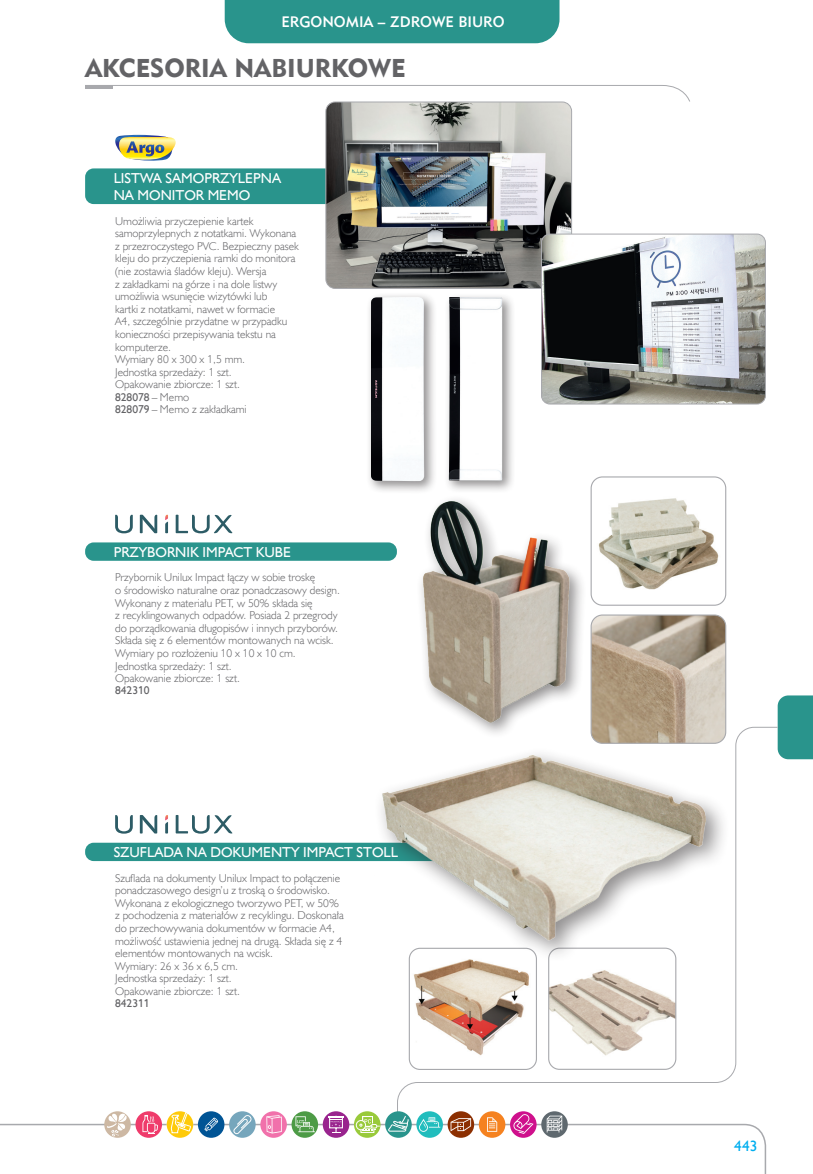
<style>
.page{position:relative;width:813px;height:1174px;background:#fff}
.page>*{position:absolute;margin:0;border:0;box-sizing:border-box;transform-origin:0 0}
.SPIS_TRŚCI_OK{font:25.65px "Geometric 415 Blk EU";color:#636366}
.t1{font:15.3px "Humanst 521 EU";color:#00aeef}
.t2{font:15.15px "Geometric 415 Md EU";color:#fff}
.Nazwa_modułu_A{font:14.4px/17.2px "Humanst 521 EU";color:#fff}
.opis_produktów{font:11.4px/12.6px "Humanst 521 Lt EU";color:#636366}
.opis_produktów-2{font:11.4px "Humanst 521 EU";color:#636366}
.s1{font-family:"Humanst 521 Lt EU"}
.s2{font-family:"Humanst 521 EU"}
</style>
<div class="page">
<svg style="left:85px;top:85px;width:605px;height:17px"></svg>
<hr style="left:85px;top:86px;width:28px;height:3px;background:#a8a9ad">
<svg style="left:0;top:1123px;width:766px;height:51px"></svg>
<div style="left:224px;top:0;width:335px;height:43px;background:#29948c"></div>
<div style="left:777px;top:695px;width:35px;height:64px;background:#29948c"></div>
<svg style="left:397px;top:726px;width:381px;height:404px"></svg>
<div style="left:416px;top:1111px;width:26px;height:26px;background:#21bdbd;border-radius:50%"></div>
<svg style="left:419px;top:1117px;width:21px;height:14px"></svg>
<div style="left:510px;top:1111px;width:26px;height:26px;background:#cf108c;border-radius:50%"></div>
<svg style="left:513px;top:1114px;width:20px;height:20px"></svg>
<div style="left:478px;top:1111px;width:27px;height:26px;background:#f58220;border-radius:50%"></div>
<svg style="left:487px;top:1117px;width:10px;height:14px"></svg>
<svg style="left:447px;top:1111px;width:27px;height:26px"></svg>
<svg style="left:450px;top:1118px;width:21px;height:13px"></svg>
<div style="left:354px;top:1111px;width:26px;height:26px;background:#99ca3b;border-radius:50%"></div>
<div style="left:355px;top:1120px;width:11px;height:10px;border:1px solid #fff;border-radius:50%"></div>
<svg style="left:359px;top:1115px;width:21px;height:18px"></svg>
<div style="left:322px;top:1111px;width:27px;height:26px;background:#99248e;border-radius:50%"></div>
<svg style="left:328px;top:1115px;width:15px;height:18px"></svg>
<svg style="left:291px;top:1111px;width:27px;height:26px"></svg>
<svg style="left:295px;top:1116px;width:20px;height:16px"></svg>
<svg style="left:260px;top:1111px;width:27px;height:26px"></svg>
<svg style="left:266px;top:1115px;width:15px;height:18px"></svg>
<div style="left:229px;top:1111px;width:26px;height:26px;background:#76a6bc;border-radius:50%"></div>
<svg style="left:233px;top:1114px;width:19px;height:20px"></svg>
<div style="left:198px;top:1111px;width:26px;height:26px;background:#005495;border-radius:50%"></div>
<svg style="left:204px;top:1117px;width:14px;height:14px"></svg>
<svg style="left:385px;top:1111px;width:26px;height:26px"></svg>
<svg style="left:388px;top:1115px;width:20px;height:16px"></svg>
<div style="left:541px;top:1111px;width:26px;height:26px;background:#5f696f;border-radius:50%"></div>
<svg style="left:546px;top:1115px;width:16px;height:17px"></svg>
<svg style="left:167px;top:1111px;width:28px;height:33px"></svg>
<div style="left:135px;top:1111px;width:27px;height:26px;background:#ef3b6b;border-radius:50%"></div>
<svg style="left:142px;top:1115px;width:16px;height:18px"></svg>
<svg style="left:104px;top:1111px;width:27px;height:26px"></svg>
<svg style="left:107px;top:1113px;width:19px;height:23px"></svg>
<div style="left:85px;top:168px;width:255px;height:36px;background:#29948c;border-radius:9px"></div>
<img style="left:327px;top:102px;width:244px;height:185px">
<div style="left:325px;top:102px;width:246px;height:187px;border:1px solid #a8a9ad;border-radius:9px"></div>
<img style="left:541px;top:234px;width:224px;height:170px">
<div style="left:541px;top:234px;width:224px;height:170px;border:1px solid #a8a9ad;border-radius:9px"></div>
<div style="left:366px;top:292px;width:71px;height:202px;background:#231f20;opacity:.5"></div>
<img style="left:371px;top:297px;width:53px;height:184px">
<div style="left:444px;top:292px;width:71px;height:202px;background:#231f20;opacity:.5"></div>
<img style="left:448px;top:297px;width:54px;height:183px">
<svg style="left:115px;top:135px;width:61px;height:26px;background:#c5c185"></svg>
<img style="left:592px;top:478px;width:133px;height:127px">
<div style="left:590px;top:476px;width:136px;height:130px;border:1px solid #a8a9ad;border-radius:11px"></div>
<img style="left:609px;top:616px;width:115px;height:99px">
<div style="left:590px;top:614px;width:136px;height:130px;border:1px solid #a8a9ad;border-radius:11px"></div>
<div style="left:85px;top:542px;width:311px;height:19px;background:#29948c;border-radius:9px"></div>
<svg style="left:115px;top:515px;width:18px;height:18px"></svg>
<svg style="left:165px;top:515px;width:3px;height:18px"></svg>
<svg style="left:140px;top:514px;width:17px;height:19px"></svg>
<svg style="left:175px;top:514px;width:57px;height:19px"></svg>
<img style="left:382px;top:487px;width:227px;height:228px">
<div style="left:85px;top:842px;width:395px;height:19px;background:#29948c;border-radius:9px"></div>
<svg style="left:115px;top:815px;width:18px;height:18px"></svg>
<svg style="left:165px;top:815px;width:3px;height:18px"></svg>
<svg style="left:140px;top:815px;width:17px;height:18px"></svg>
<svg style="left:175px;top:815px;width:57px;height:18px"></svg>
<div style="left:409px;top:948px;width:127px;height:121px;background:#fff;border-radius:11px"></div>
<img style="left:410px;top:971px;width:126px;height:93px">
<div style="left:408px;top:947px;width:128px;height:123px;border:1px solid #a8a9ad;border-radius:11px"></div>
<img style="left:548px;top:971px;width:127px;height:96px">
<div style="left:548px;top:947px;width:128px;height:122px;border:1px solid #a8a9ad;border-radius:11px"></div>
<img style="left:362px;top:715px;width:364px;height:256px">
<h3 class="t2" style="left:281px;top:12px;width:224px">ERGONOMIA – ZDROWE BIURO</h3>
<p class="SPIS_TRŚCI_OK" style="left:85px;top:53px;width:322px">AKCESORIA NABIURKOWE</p>
<p class="Nazwa_modułu_A" style="left:114px;top:169px;width:169px">LISTWA SAMOPRZYLEPNA<br>NA MONITOR MEMO</p>
<p class="opis_produktów" style="left:115px;top:214px;width:185px">Umożliwia przyczepienie kartek samoprzylepnych z notatkami. Wykonana z przezroczystego PVC. Bezpieczny pasek kleju do przyczepienia ramki do monitora (nie zostawia śladów kleju). Wersja<br>z zakładkami na górze i na dole listwy umożliwia wsunięcie wizytówki lub<br>kartki z notatkami, nawet w formacie<br>A4, szczególnie przydatne w przypadku konieczności przepisywania tekstu na komputerze.</p>
<p class="opis_produktów" style="left:115px;top:353px;width:131px">Wymiary 80 x 300 x 1,5 mm.</p>
<p class="opis_produktów" style="left:115px;top:365px;width:118px">Jednostka sprzedaży: 1 szt.</p>
<p class="opis_produktów" style="left:115px;top:378px;width:126px">Opakowanie zbiorcze: 1 szt.</p>
<p class="opis_produktów-2" style="left:115px;top:389px;width:75px">828078 <span class="s1">– Memo</span></p>
<p class="opis_produktów" style="left:115px;top:403px;width:133px"><span class="s2">828079</span> – Memo z zakładkami</p>
<p class="Nazwa_modułu_A" style="left:114px;top:543px;width:179px">PRZYBORNIK IMPACT KUBE</p>
<p class="opis_produktów" style="left:115px;top:571px;width:226px">Przybornik Unilux Impact łączy w sobie troskę<br>o środowisko naturalne oraz ponadczasowy design.<br>Wykonany z materiału PET, w 50% składa się<br>z recyklingowanych odpadów. Posiada 2 przegrody do porządkowania długopisów i innych przyborów.<br>Składa się z 6 elementów montowanych na wcisk.<br>Wymiary po rozłożeniu 10 x 10 x 10 cm.</p>
<p class="opis_produktów" style="left:115px;top:659px;width:118px">Jednostka sprzedaży: 1 szt.</p>
<p class="opis_produktów" style="left:115px;top:672px;width:126px">Opakowanie zbiorcze: 1 szt.</p>
<p class="opis_produktów-2" style="left:115px;top:683px;width:36px">842310</p>
<p class="Nazwa_modułu_A" style="left:114px;top:843px;width:286px">SZUFLADA NA DOKUMENTY IMPACT STOLL</p>
<p class="opis_produktów" style="left:115px;top:871px;width:230px">Szuflada na dokumenty Unilux Impact to połączenie ponadczasowego design’u z troską o środowisko.<br>Wykonana z ekologicznego tworzywo PET, w 50% z pochodzenia z materiałów z recyklingu. Doskonała do przechowywania dokumentów w formacie A4, możliwość ustawienia jednej na drugą. Składa się z 4 elementów montowanych na wcisk.<br>Wymiary: 26 x 36 x 6,5 cm.</p>
<p class="opis_produktów" style="left:115px;top:972px;width:118px">Jednostka sprzedaży: 1 szt.</p>
<p class="opis_produktów" style="left:115px;top:984px;width:126px">Opakowanie zbiorcze: 1 szt.</p>
<p class="opis_produktów-2" style="left:115px;top:996px;width:36px">842311</p>
<h2 class="t1" style="left:734px;top:1136px;width:25px">443</h2>
</div>
